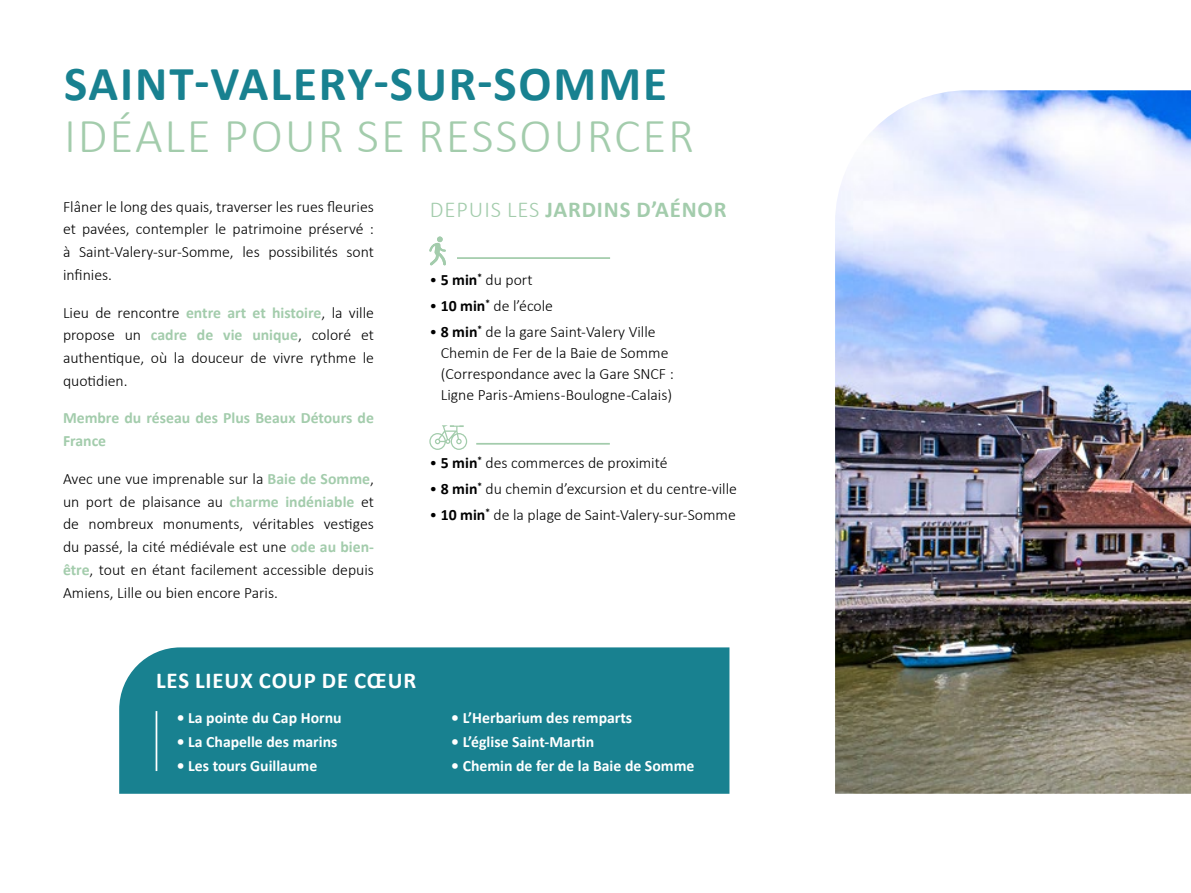
<style>
.page{position:relative;width:1191px;height:893px;background:#fff}
.page>*{position:absolute;margin:0;border:0;box-sizing:border-box;transform-origin:0 0}
.t1{font:700 49px "Calibri";letter-spacing:.04em;color:#188190}
.t2{font:300 49px "Calibri";letter-spacing:.04em;color:#a3ccac}
.t3{font:700 22.75px "Calibri";letter-spacing:.04em;color:#a3ccac}
.t4{font:700 22.75px "Calibri";letter-spacing:.04em;color:#fff}
.t5{font:300 15.75px/22.8px "Calibri";color:#000;text-align:justify}
.t6{font:700 15.75px "Calibri";color:#fff}
.t7{font:700 15.75px/22.8px "Calibri";color:#a3ccac}
.s1{font-weight:700;color:#a3ccac}
.s2{font-weight:300}
.s3{font-weight:700}
</style>
<div class="page">
<img style="left:835px;top:90px;width:356px;height:704px">
<div style="left:119px;top:647px;width:610px;height:147px;background:#188190"></div>
<hr style="left:156px;top:711px;width:1px;height:60px;background:#fff">
<hr style="left:457px;top:257px;width:153px;height:2px;background:#a3ccac">
<hr style="left:476px;top:443px;width:134px;height:2px;background:#a3ccac">
<svg style="left:429px;top:237px;width:17px;height:29px"></svg>
<svg style="left:429px;top:425px;width:38px;height:25px"></svg>
<h1 class="t1" style="left:64px;top:49px;width:604px">SAINT-VALERY-SUR-SOMME</h1>
<h1 class="t2" style="left:64px;top:106px;width:631px">IDÉALE POUR SE RESSOURCER</h1>
<p class="t5" style="left:63px;top:195px;width:312px">Flâner le long des quais, traverser les rues fleuries et pavées, contempler le patrimoine préservé : à Saint-Valery-sur-Somme, les possibilités sont infinies.</p>
<p class="t5" style="left:63px;top:301px;width:312px">Lieu de rencontre <span class="s1">entre art et histoire</span>, la ville propose un <span class="s1">cadre de vie unique</span>, coloré et authentique, où la douceur de vivre rythme le quotidien.</p>
<p class="t7" style="left:63px;top:406px;width:312px">Membre du réseau des Plus Beaux Détours de<br>France</p>
<p class="t5" style="left:63px;top:467px;width:312px">Avec une vue imprenable sur la <span class="s1">Baie de Somme</span>, un port de plaisance au <span class="s1">charme indéniable</span> et de nombreux monuments, véritables vestiges du passé, la cité médiévale est une <span class="s1">ode au bien&shy;être</span>, tout en étant facilement accessible depuis Amiens, Lille ou bien encore Paris.</p>
<h2 class="t3" style="left:430px;top:193px;width:298px"><span class="s2">DEPUIS LES</span> JARDINS D’AÉNOR</h2>
<p class="t5" style="left:429px;top:268px;width:105px">• <span class="s3">5 min</span><sup>*</sup> du port</p>
<p class="t5" style="left:429px;top:294px;width:125px">• <span class="s3">10 min</span><sup>*</sup> de l’école</p>
<p class="t5" style="left:441px;top:321px;width:235px;line-height:21px;text-align:left;text-indent:-11px">• <span class="s3">8 min</span><sup>*</sup> de la gare Saint-Valery Ville Chemin de Fer de la Baie de Somme (Correspondance avec la Gare SNCF :<br>Ligne Paris -Amiens -Boulogne -Calais)</p>
<p class="t5" style="left:429px;top:452px;width:240px">• <span class="s3">5 min</span><sup>*</sup> des commerces de proximité</p>
<p class="t5" style="left:429px;top:478px;width:309px">• <span class="s3">8 min</span><sup>*</sup> du chemin d’excursion et du centre-ville</p>
<p class="t5" style="left:429px;top:504px;width:308px">• <span class="s3">10 min</span><sup>*</sup> de la plage de Saint-Valery-sur-Somme</p>
<h2 class="t4" style="left:156px;top:665px;width:262px">LES LIEUX COUP DE CŒUR</h2>
<p class="t6" style="left:177px;top:706px;width:166px">• La pointe du Cap Hornu</p>
<p class="t6" style="left:177px;top:730px;width:162px">• La Chapelle des marins</p>
<p class="t6" style="left:177px;top:754px;width:142px">• Les tours Guillaume</p>
<p class="t6" style="left:451px;top:706px;width:182px">• L’Herbarium des remparts</p>
<p class="t6" style="left:451px;top:730px;width:144px">• L’église Saint-Martin</p>
<p class="t6" style="left:451px;top:754px;width:245px">• Chemin de fer de la Baie de Somme</p>
</div>
